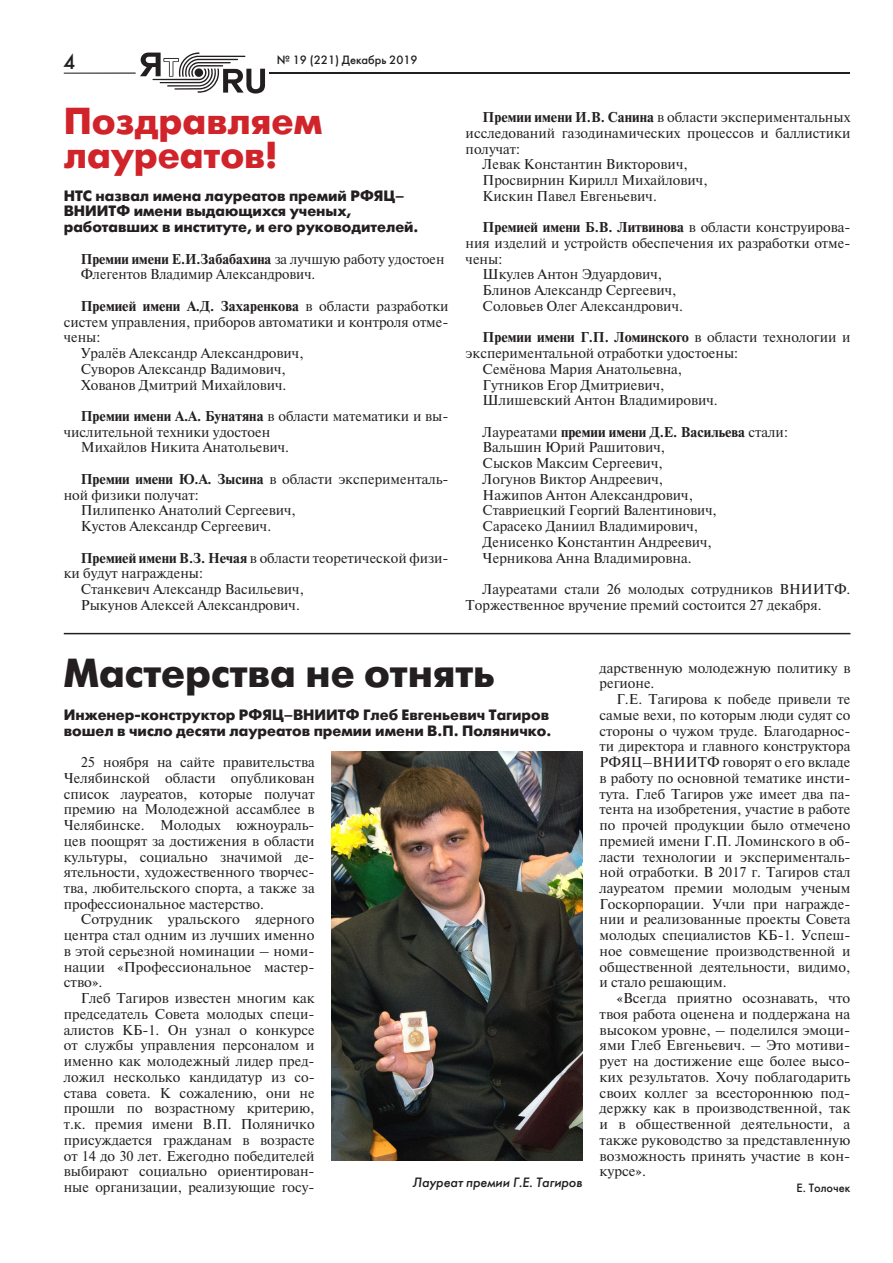
<style>
.page{position:relative;width:893px;height:1263px;background:#fff}
.page>*{position:absolute;margin:0;border:0;box-sizing:border-box;transform-origin:0 0}
.t1{font:700 40.5px "Futuris C";color:#231f20}
.t2{font:700 37.5px/34.5px "Futuris C";color:#d1232a}
.t3{font:21px "Futuris C";color:#231f20}
.t4{font:700 15px/15.8px "Futuris C";color:#231f20}
.t5{font:14.25px/15.8px "Newton I";color:#231f20;text-align:justify}
.t6{font:700 14.25px "Newton I";color:#231f20}
.t7{font:italic 13.5px "Futuris C";color:#231f20}
.t8{font:12px "Futuris C";color:#231f20}
.s1{font-weight:700}
.s2{font-weight:400}
</style>
<div class="page">
<hr style="left:269px;top:72px;width:581px;height:1px;background:#231f20">
<hr style="left:64px;top:73px;width:72px;height:1px;background:#231f20">
<svg style="left:140px;top:52px;width:125px;height:42px"></svg>
<img style="left:332px;top:751px;width:251px;height:409px">
<hr style="left:64px;top:633px;width:786px;height:1px;background:#231f20">
<h3 class="t3" style="left:63px;top:49px;width:14px">4</h3>
<p class="t8" style="left:277px;top:53px;width:142px">№ 19 (221) Декабрь 2019</p>
<h2 class="t2" style="left:64px;top:105px;width:260px">Поздравляем лауреатов!</h2>
<p class="t4" style="left:64px;top:188px;width:356px">НТС назвал имена лауреатов премий РФЯЦ–<br>ВНИИТФ имени выдающихся ученых, работавших в институте, и его руководителей.</p>
<p class="t5" style="left:81px;top:251px;width:365px"><span class="s1">Премии имени Е.И.Забабахина</span> за лучшую работу удостоен<br>Флегентов Владимир Александрович.</p>
<p class="t6" style="left:81px;top:298px;width:369px">Премией имени А.Д. Захаренкова <span class="s2">в области разработки</span></p>
<p class="t5" style="left:64px;top:314px;width:386px">систем управления, приборов автоматики и контроля отме-</p>
<p class="t5" style="left:64px;top:330px;width:38px">чены:</p>
<p class="t5" style="left:81px;top:346px;width:224px">Уралёв Александр Александрович,</p>
<p class="t5" style="left:81px;top:361px;width:207px">Суворов Александр Вадимович,</p>
<p class="t5" style="left:81px;top:377px;width:207px">Хованов Дмитрий Михайлович.</p>
<p class="t6" style="left:81px;top:408px;width:369px">Премии имени А.А. Бунатяна <span class="s2">в области математики и вы-</span></p>
<p class="t5" style="left:64px;top:424px;width:208px">числительной техники удостоен</p>
<p class="t5" style="left:81px;top:440px;width:210px">Михайлов Никита Анатольевич.</p>
<p class="t5" style="left:81px;top:471px;width:369px"><span class="s1">Премии имени Ю.А. Зысина</span> в области эксперименталь-</p>
<p class="t5" style="left:64px;top:487px;width:136px">ной физики получат:</p>
<p class="t5" style="left:81px;top:503px;width:217px">Пилипенко Анатолий Сергеевич,</p>
<p class="t5" style="left:81px;top:519px;width:192px">Кустов Александр Сергеевич.</p>
<p class="t5" style="left:81px;top:550px;width:369px"><span class="s1">Премией имени В.З. Нечая</span> в области теоретической физи-</p>
<p class="t5" style="left:64px;top:566px;width:141px">ки будут награждены:</p>
<p class="t5" style="left:81px;top:582px;width:225px">Станкевич Александр Васильевич,</p>
<p class="t5" style="left:81px;top:597px;width:221px">Рыкунов Алексей Александрович.</p>
<p class="t5" style="left:483px;top:110px;width:369px"><span class="s1">Премии имени И.В. Санина</span> в области экспериментальных</p>
<p class="t5" style="left:466px;top:125px;width:386px">исследований газодинамических процессов и баллистики</p>
<p class="t5" style="left:466px;top:141px;width:56px">получат:</p>
<p class="t5" style="left:483px;top:157px;width:207px">Левак Константин Викторович,</p>
<p class="t5" style="left:483px;top:172px;width:227px">Просвирнин Кирилл Михайлович,</p>
<p class="t5" style="left:483px;top:188px;width:176px">Кискин Павел Евгеньевич.</p>
<p class="t6" style="left:483px;top:219px;width:369px">Премией имени Б.В. Литвинова <span class="s2">в области конструирова-</span></p>
<p class="t5" style="left:466px;top:235px;width:386px">ния изделий и устройств обеспечения их разработки отме-</p>
<p class="t5" style="left:466px;top:251px;width:38px">чены:</p>
<p class="t5" style="left:483px;top:267px;width:181px">Шкулев Антон Эдуардович,</p>
<p class="t5" style="left:483px;top:283px;width:195px">Блинов Александр Сергеевич,</p>
<p class="t5" style="left:483px;top:298px;width:202px">Соловьев Олег Александрович.</p>
<p class="t6" style="left:483px;top:329px;width:369px">Премии имени Г.П. Ломинского <span class="s2">в области технологии и</span></p>
<p class="t5" style="left:466px;top:346px;width:274px">экспериментальной отработки удостоены:</p>
<p class="t5" style="left:483px;top:361px;width:201px">Семёнова Мария Анатольевна,</p>
<p class="t5" style="left:483px;top:377px;width:184px">Гутников Егор Дмитриевич,</p>
<p class="t5" style="left:483px;top:393px;width:237px">Шлишевский Антон Владимирович.</p>
<p class="t5" style="left:483px;top:424px;width:307px;text-align:left">Лауреатами <span class="s1">премии имени Д.Е. Васильева</span> стали:<br>Вальшин Юрий Рашитович,<br>Сысков Максим Сергеевич,<br>Логунов Виктор Андреевич,<br>Нажипов Антон Александрович,<br>Ставриецкий Георгий Валентинович,<br>Сарасеко Даниил Владимирович,<br>Денисенко Константин Андреевич,<br>Черникова Анна Владимировна.</p>
<p class="t5" style="left:466px;top:582px;width:386px;text-indent:17px">Лауреатами стали 26 молодых сотрудников ВНИИТФ.<br>Торжественное вручение премий состоится 27 декабря.</p>
<h1 class="t1" style="left:64px;top:650px;width:433px">Мастерства не отнять</h1>
<p class="t4" style="left:64px;top:707px;width:489px">Инженер-конструктор РФЯЦ–ВНИИТФ Глеб Евгеньевич Тагиров вошел в число десяти лауреатов премии имени В.П. Поляничко.</p>
<p class="t5" style="left:64px;top:755px;width:252px;text-indent:17px">25 ноября на сайте правительства Челябинской области опубликован список лауреатов, которые получат премию на Молодежной ассамблее в Челябинске. Молодых южноураль&shy;цев поощрят за достижения в области культуры, социально значимой де&shy;ятельности, художественного творчес&shy;тва, любительского спорта, а также за профессиональное мастерство.</p>
<p class="t5" style="left:64px;top:912px;width:252px;text-indent:17px">Сотрудник уральского ядерного центра стал одним из лучших именно в этой серьезной номинации – номи&shy;нации «Профессиональное мастер&shy;ство».</p>
<p class="t5" style="left:64px;top:991px;width:252px;text-indent:17px">Глеб Тагиров известен многим как председатель Совета молодых специ&shy;алистов КБ-1. Он узнал о конкурсе от службы управления персоналом и именно как молодежный лидер пред&shy;ложил несколько кандидатур из со&shy;става совета. К сожалению, они не прошли по возрастному критерию, т.к. премия имени В.П. Поляничко присуждается гражданам в возрасте от 14 до 30 лет. Ежегодно победителей выбирают социально ориентирован&shy;ные организации, реализующие госу-</p>
<p class="t7" style="left:413px;top:1174px;width:171px">Лауреат премии Г.Е. Тагиров</p>
<p class="t5" style="left:600px;top:660px;width:252px">дарственную молодежную политику в регионе.</p>
<p class="t5" style="left:600px;top:692px;width:252px;text-indent:17px">Г.Е. Тагирова к победе привели те самые вехи, по которым люди судят со стороны о чужом труде. Благодарнос&shy;ти директора и главного конструктора РФЯЦ–ВНИИТФ говорят о его вкладе в работу по основной тематике инсти&shy;тута. Глеб Тагиров уже имеет два па&shy;тента на изобретения, участие в работе по прочей продукции было отмечено премией имени Г.П. Ломинского в об&shy;ласти технологии и эксперименталь&shy;ной отработки. В 2017 г. Тагиров стал лауреатом премии молодым ученым Госкорпорации. Учли при награжде&shy;нии и реализованные проекты Совета молодых специалистов КБ-1. Успеш&shy;ное совмещение производственной и общественной деятельности, видимо, и стало решающим.</p>
<p class="t5" style="left:600px;top:991px;width:252px;text-indent:17px">«Всегда приятно осознавать, что твоя работа оценена и поддержана на высоком уровне, – поделился эмоци&shy;ями Глеб Евгеньевич. – Это мотиви&shy;рует на достижение еще более высо&shy;ких результатов. Хочу поблагодарить своих коллег за всестороннюю под&shy;держку как в производственной, так и в общественной деятельности, а также руководство за представленную возможность принять участие в кон&shy;курсе».</p>
<p class="t8" style="left:797px;top:1180px;width:55px">Е. Толочек</p>
</div>
